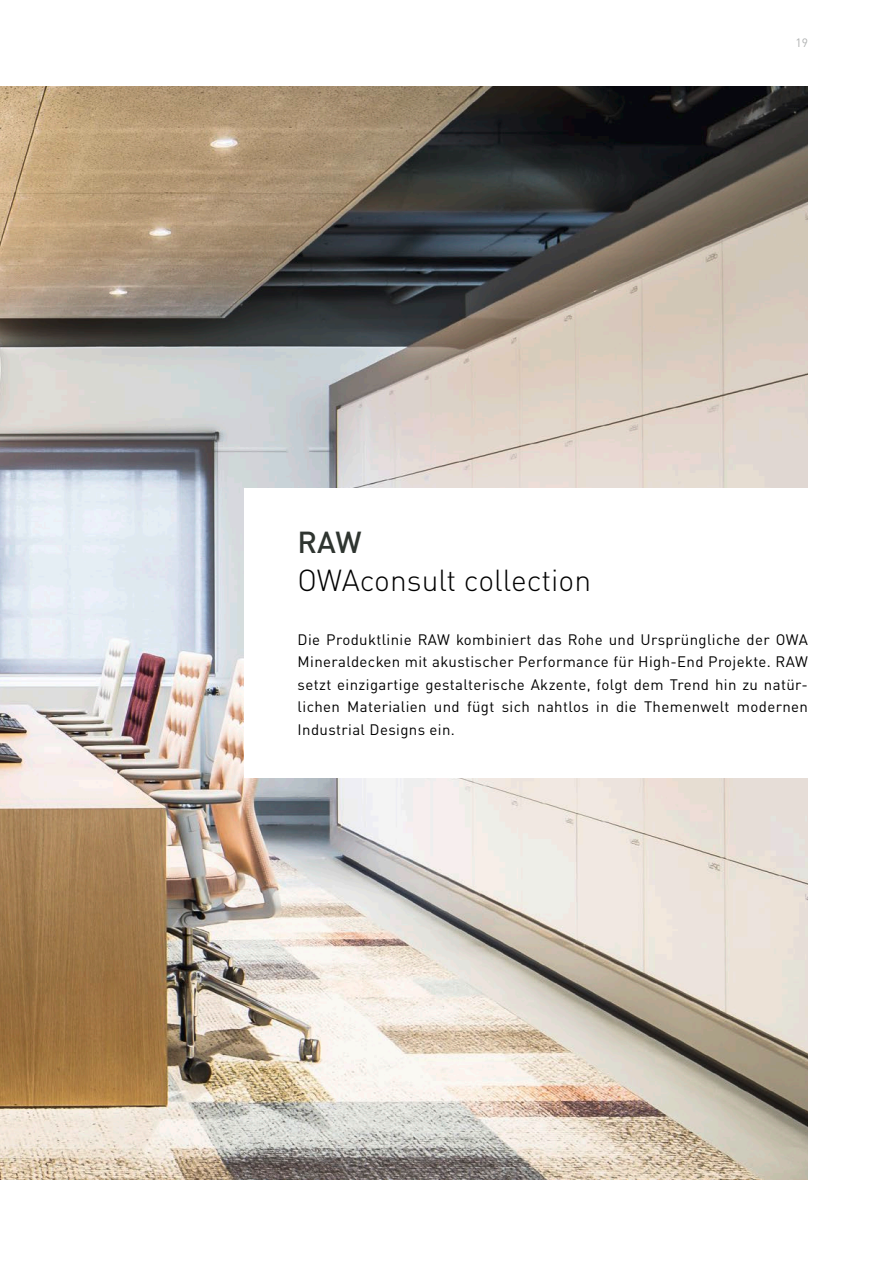
<style>
.page{position:relative;width:893px;height:1263px;background:#fff}
.page>*{position:absolute;margin:0;border:0;box-sizing:border-box;transform-origin:0 0}
.t1{font:300 30px "DIN Pro";color:#000}
.t2{font:500 30px "DIN Pro";color:#2f3530}
.t3{font:15px/22.5px "DIN Pro";letter-spacing:.025em;color:#000;text-align:justify}
.t4{font:12px "DIN Pro";color:#b0b2b2}
</style>
<div class="page">
<img style="left:0;top:86px;width:808px;height:1093px">
<div style="left:244px;top:488px;width:649px;height:289px;background:#fff"></div>
<h1 class="t2" style="left:298px;top:519px;width:66px">RAW</h1>
<h1 class="t1" style="left:298px;top:557px;width:295px">OWAconsult collection</h1>
<p class="t4" style="left:795px;top:34px;width:14px">19</p>
<p class="t3" style="left:298px;top:627px;width:512px">Die Produktlinie RAW kombiniert das Rohe und Ursprüngliche der OWA Mineraldecken mit akustischer Performance für High-End Projekte. RAW setzt einzigartige gestalterische Akzente, folgt dem Trend hin zu natür&shy;lichen Materialien und fügt sich nahtlos in die Themenwelt modernen Industrial Designs ein.</p>
</div>
